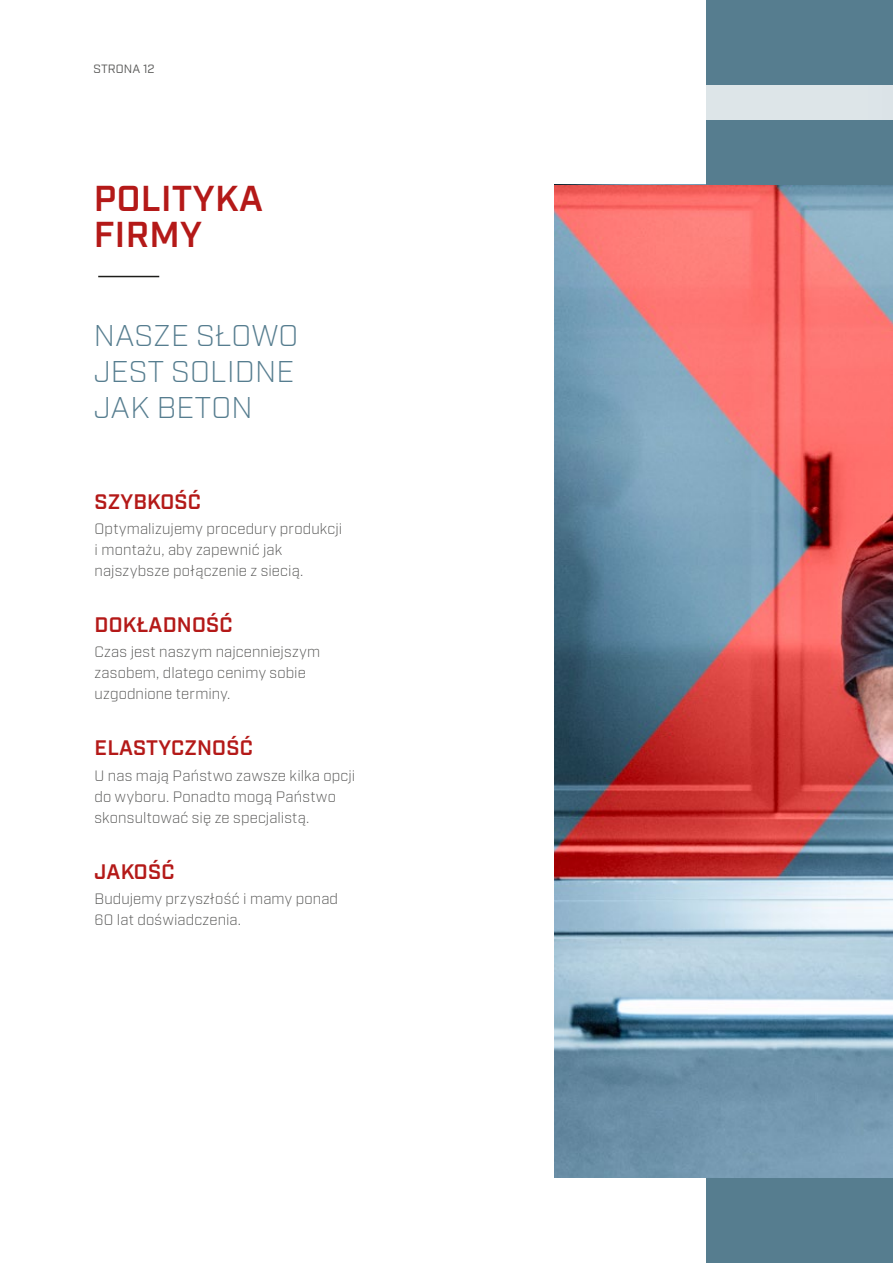
<style>
.page{position:relative;width:893px;height:1263px;background:#fff}
.page>*{position:absolute;margin:0;border:0;box-sizing:border-box;transform-origin:0 0}
.t1{font:600 36px/36px "Industry";letter-spacing:.01em;color:#b41918}
.t2{font:300 30px/36px "Industry";letter-spacing:.01em;color:#567d8f}
.t3{font:600 21px "Industry";letter-spacing:.01em;color:#b41918}
.t4{font:300 15px/21px "Industry";letter-spacing:.01em;color:#525251}
.t5{font:12px "Industry";letter-spacing:.01em;color:#525251}
</style>
<div class="page">
<div style="left:706px;top:0;width:187px;height:1263px;background:#567d8f"></div>
<svg style="left:554px;top:185px;width:339px;height:993px;background:#a2828e"></svg>
<hr style="left:98px;top:276px;width:61px;height:1px;background:#1d1d1b">
<div style="left:706px;top:85px;width:187px;height:34px;background:#dde5e8"></div>
<p class="t5" style="left:94px;top:61px;width:63px">STRONA 12</p>
<h1 class="t1" style="left:94px;top:182px;width:171px">POLITYKA<br>FIRMY</h1>
<h2 class="t2" style="left:94px;top:318px;width:206px">NASZE SŁOWO<br>JEST SOLIDNE<br>JAK BETON</h2>
<h3 class="t3" style="left:95px;top:489px;width:108px">SZYBKOŚĆ</h3>
<p class="t4" style="left:94px;top:518px;width:249px">Optymalizujemy procedury produkcji i montażu, aby zapewnić jak najszybsze połączenie z siecią.</p>
<h3 class="t3" style="left:95px;top:612px;width:139px">DOKŁADNOŚĆ</h3>
<p class="t4" style="left:94px;top:642px;width:227px">Czas jest naszym najcenniejszym zasobem, dlatego cenimy sobie uzgodnione terminy.</p>
<h3 class="t3" style="left:95px;top:735px;width:160px">ELASTYCZNOŚĆ</h3>
<p class="t4" style="left:94px;top:765px;width:262px">U nas mają Państwo zawsze kilka opcji do wyboru. Ponadto mogą Państwo skonsultować się ze specjalistą.</p>
<h3 class="t3" style="left:95px;top:859px;width:81px">JAKOŚĆ</h3>
<p class="t4" style="left:94px;top:888px;width:245px">Budujemy przyszłość i mamy ponad<br>60 lat doświadczenia.</p>
</div>
